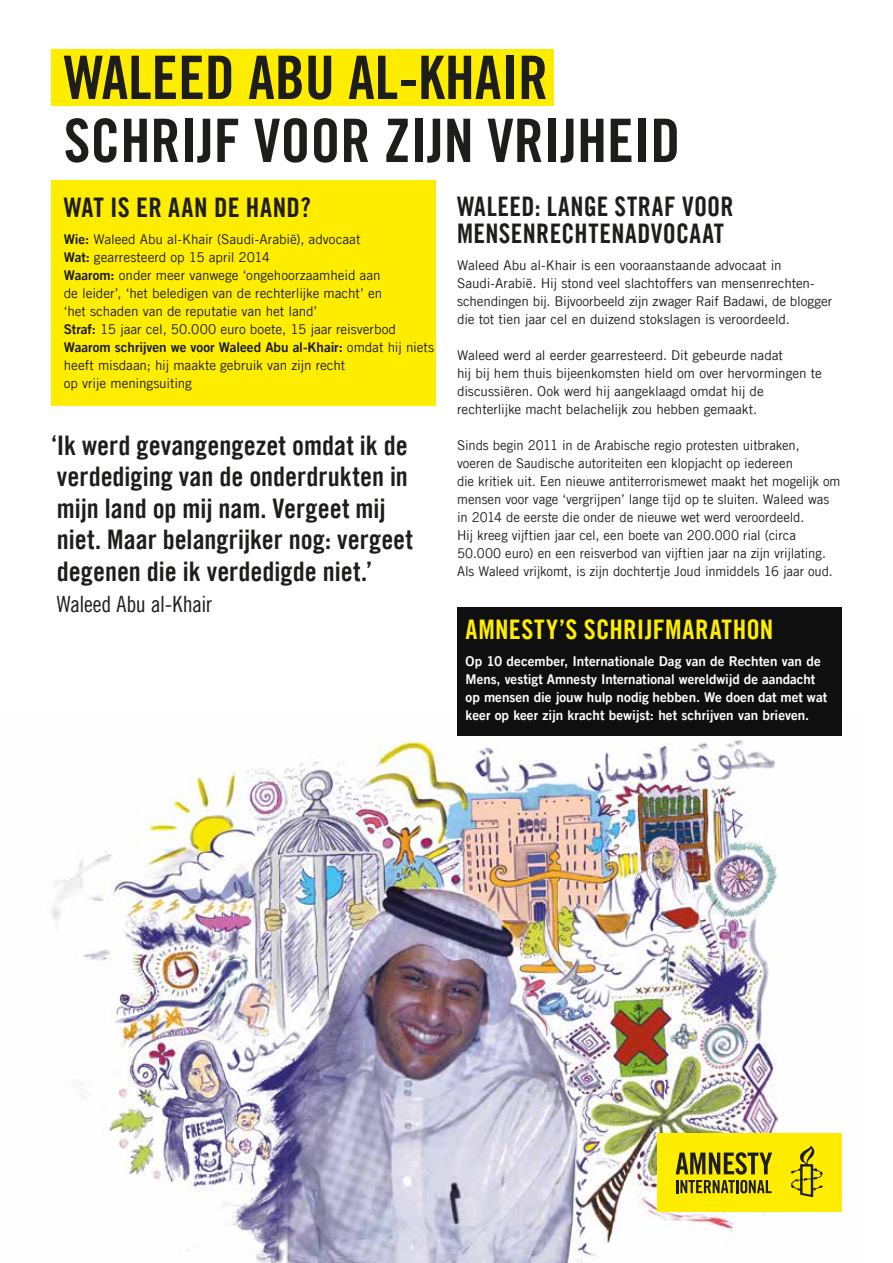
<style>
.page{position:relative;width:893px;height:1263px;background:#fff}
.page>*{position:absolute;margin:0;border:0;box-sizing:border-box;transform-origin:0 0}
.t1{font:60px/63px "Amnesty Trade Gothic Bd Cn 20";color:#1d1d1b}
.t2{font:27px/31.5px "Amnesty Trade Gothic Bd Cn 20";color:#1d1d1b}
.t3{font:27px "Amnesty Trade Gothic Bd Cn 20";letter-spacing:.015em;color:#ffed00}
.t4{font:22.5px "Amnesty Trade Gothic Cn 18";letter-spacing:-.02em;color:#1d1d1b}
.t5{font:13.5px/18px "Amnesty Trade Gothic";letter-spacing:-.005em;color:#1d1d1b}
.t6{font:13.5px/18px "Amnesty Trade Gothic Bd 2";color:#fff}
.t7{font:13.5px "Amnesty Trade Gothic Bd 2";letter-spacing:-.005em;color:#1d1d1b}
.s1{font-family:"Amnesty Trade Gothic Bd 2"}
.s2{font-family:"Amnesty Trade Gothic"}
</style>
<div class="page">
<img style="left:52px;top:740px;width:790px;height:523px">
<div style="left:51px;top:49px;width:503px;height:56px;background:#ffed00"></div>
<div style="left:51px;top:180px;width:385px;height:225px;background:#ffed00"></div>
<div style="left:457px;top:607px;width:385px;height:129px;background:#0e0f0e"></div>
<div style="left:657px;top:1134px;width:185px;height:78px;background:#ffed00"></div>
<svg style="left:790px;top:1145px;width:33px;height:52px"></svg>
<svg style="left:676px;top:1152px;width:96px;height:41px"></svg>
<h1 class="t1" style="left:64px;top:46px;width:618px">WALEED ABU AL-KHAIR<br>SCHRIJF VOOR ZIJN VRIJHEID</h1>
<h2 class="t2" style="left:64px;top:192px;width:249px">WAT IS ER AAN DE HAND?</h2>
<p class="t5" style="left:64px;top:230px;width:334px"><span class="s1">Wie:</span> Waleed Abu al-Khair (Saudi-Arabië), advocaat<br><span class="s1">Wat:</span> gearresteerd op 15 april 2014<br><span class="s1">Waarom:</span> onder meer vanwege ‘ongehoorzaamheid aan de leider’, ‘het beledigen van de rechterlijke macht’ en ‘het schaden van de reputatie van het land’<br><span class="s1">Straf:</span> 15 jaar cel, 50.000 euro boete, 15 jaar reisverbod</p>
<p class="t7" style="left:64px;top:339px;width:372px">Waarom schrijven we voor Waleed Abu al-Khair: <span class="s2">omdat hij niets</span></p>
<p class="t5" style="left:64px;top:356px;width:283px">heeft misdaan; hij maakte gebruik van zijn recht op vrije meningsuiting</p>
<h2 class="t2" style="left:51px;top:429px;width:364px">‘Ik werd gevangengezet omdat ik de verdediging van de onderdrukten in mijn land op mij nam. Vergeet mij niet. Maar belangrijker nog: vergeet degenen die ik verdedigde niet.’</h2>
<h3 class="t4" style="left:57px;top:591px;width:157px">Waleed Abu al-Khair</h3>
<h2 class="t2" style="left:457px;top:193px;width:278px;line-height:27px">WALEED: LANGE STRAF VOOR<br>MENSENRECHTENADVOCAAT</h2>
<p class="t5" style="left:457px;top:256px;width:377px">Waleed Abu al-Khair is een vooraanstaande advocaat in Saudi-Arabië. Hij stond veel slachtoffers van mensenrechten&shy;schendingen bij. Bijvoorbeeld zijn zwager Raif Badawi, de blogger die tot tien jaar cel en duizend stokslagen is veroordeeld.</p>
<p class="t5" style="left:457px;top:346px;width:366px">Waleed werd al eerder gearresteerd. Dit gebeurde nadat<br>hij bij hem thuis bijeenkomsten hield om over hervormingen te discussiëren. Ook werd hij aangeklaagd omdat hij de rechterlijke macht belachelijk zou hebben gemaakt.</p>
<p class="t5" style="left:457px;top:436px;width:385px">Sinds begin 2011 in de Arabische regio protesten uitbraken,<br>voeren de Saudische autoriteiten een klopjacht op iedereen<br>die kritiek uit. Een nieuwe antiterrorismewet maakt het mogelijk om mensen voor vage ‘vergrijpen’ lange tijd op te sluiten. Waleed was in 2014 de eerste die onder de nieuwe wet werd veroordeeld.<br>Hij kreeg vijftien jaar cel, een boete van 200.000 rial (circa 50.000 euro) en een reisverbod van vijftien jaar na zijn vrijlating.<br>Als Waleed vrijkomt, is zijn dochtertje Joud inmiddels 16 jaar oud.</p>
<h2 class="t3" style="left:466px;top:613px;width:309px">AMNESTY’S SCHRIJFMARATHON</h2>
<p class="t6" style="left:466px;top:652px;width:363px">Op 10 december, Internationale Dag van de Rechten van de Mens, vestigt Amnesty International wereldwijd de aandacht op mensen die jouw hulp nodig hebben. We doen dat met wat keer op keer zijn kracht bewijst: het schrijven van brieven.</p>
</div>
